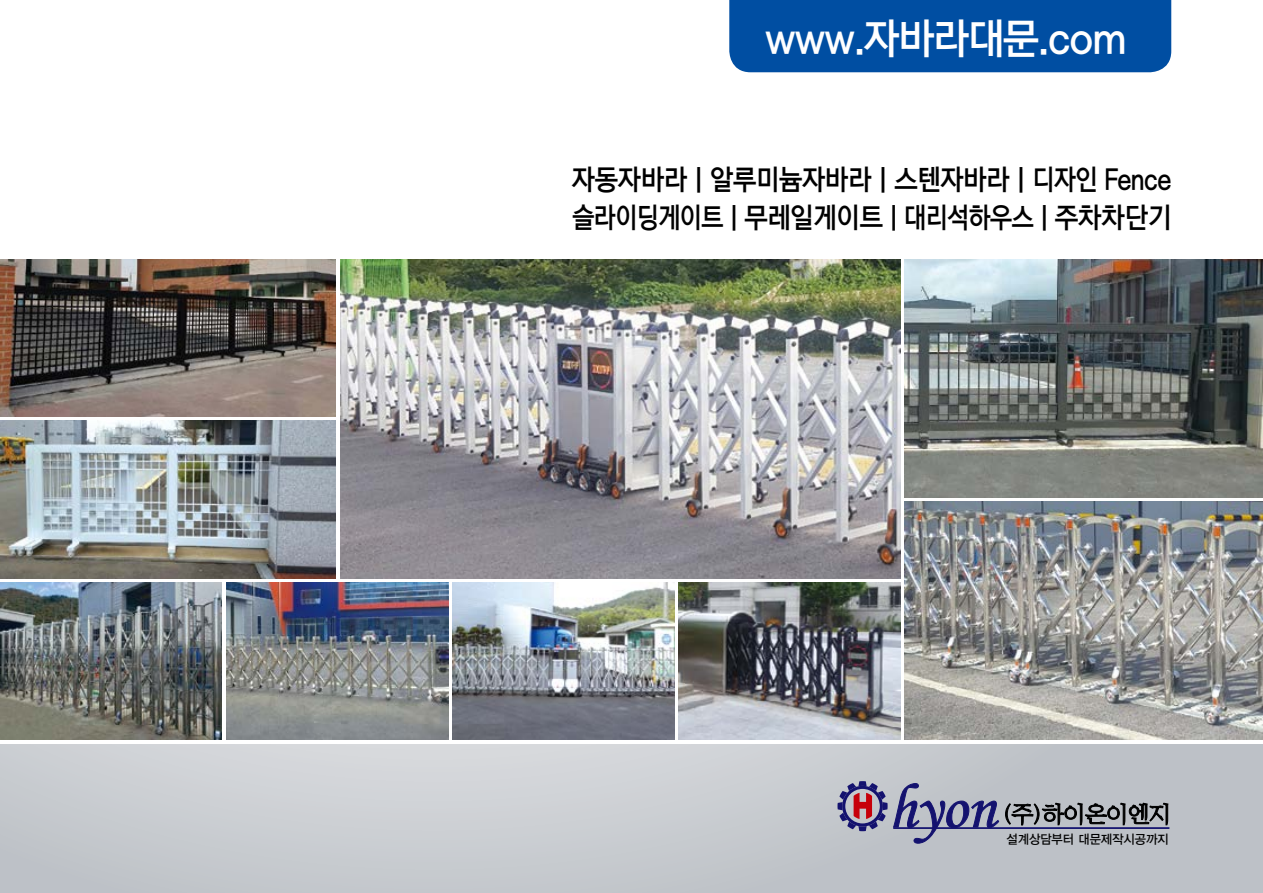
<style>
.page{position:relative;width:1263px;height:893px;background:#fff}
.page>*{position:absolute;margin:0;border:0;box-sizing:border-box;transform-origin:0 0}
.t1{font:42px "Typo S Si Gothic 160";letter-spacing:-.025em;color:#fff;scale:.94 1}
.t2{font:28.5px/37.5px "Typo S Si Gothic 160";letter-spacing:-.01em;color:#000;scale:.9 1}
.t3{font:12.75px "YDIYGO330";color:#000;scale:.96 1}
</style>
<div class="page">
<svg style="left:0;top:744px;width:1263px;height:149px;background:#c7cacf"></svg>
<img style="left:340px;top:259px;width:561px;height:319px">
<img style="left:0;top:259px;width:336px;height:158px">
<img style="left:0;top:421px;width:336px;height:157px">
<img style="left:0;top:583px;width:222px;height:157px">
<img style="left:226px;top:583px;width:222px;height:157px">
<img style="left:452px;top:583px;width:222px;height:157px">
<img style="left:679px;top:583px;width:222px;height:157px">
<hr style="left:893px;top:827px;width:276px;height:2px;background:#14126f">
<svg style="left:837px;top:781px;width:331px;height:63px;background:#9b9bac"></svg>
<div style="left:729px;top:0;width:442px;height:72px;background:#004ea2"></div>
<img style="left:905px;top:502px;width:358px;height:238px">
<img style="left:905px;top:259px;width:358px;height:238px">
<h1 class="t1" style="left:765px;top:17px;width:385px">www.자바라대문.com</h1>
<p class="t2" style="left:572px;top:162px;width:668px">자동자바라ㅣ알루미늄자바라ㅣ스텐자바라ㅣ디자인 Fence 슬라이딩게이트ㅣ무레일게이트ㅣ대리석하우스ㅣ주차차단기</p>
<p class="t3" style="left:1006px;top:832px;width:170px">설계상담부터 대문제작시공까지</p>
</div>
